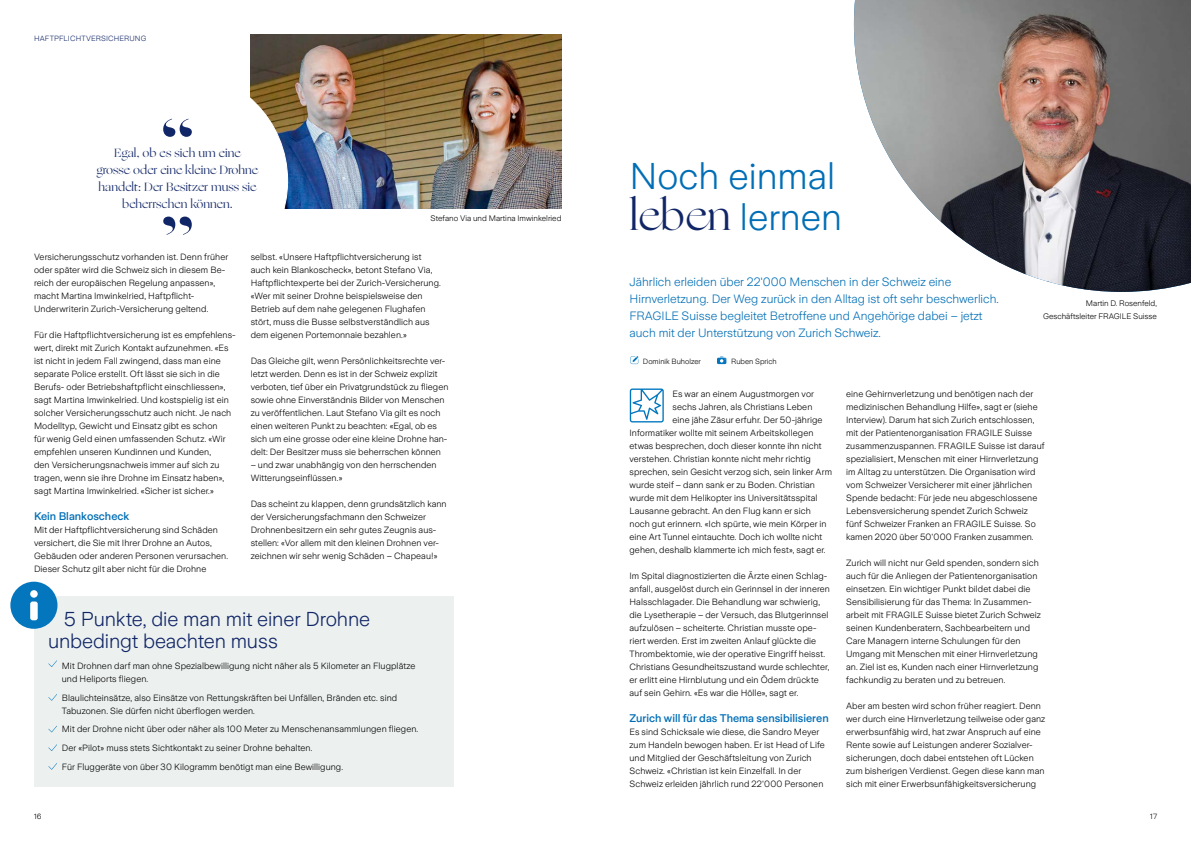
<style>
.page{position:relative;width:1191px;height:842px;background:#fff}
.page>*{position:absolute;margin:0;border:0;box-sizing:border-box;transform-origin:0 0}
.t1{font:300 37px/41px "Zurich Sans";color:#006eb6}
.t2{font:300 20px/22px "Zurich Sans";letter-spacing:-.01em;color:#112666}
.t3{font:300 12px/17px "Zurich Sans";color:#006eb6}
.t4{font:12px/17px "Ogg";color:#112666;text-align:center}
.t5{font:500 11px "Zurich Sans";color:#006eb6}
.t6{font:300 9px/13px "Zurich Sans";letter-spacing:.01em;color:#000}
.t7{font:300 8px/13px "Zurich Sans";color:#000;text-align:right}
.t8{font:300 7.5px "Zurich Sans";color:#000}
.t9{font:300 7.5px "Zurich Sans";letter-spacing:.02em;color:#112666}
.s1{font-family:"Ogg";font-weight:400;font-size:42px;color:#112666}
</style>
<div class="page">
<img style="left:251px;top:34px;width:310px;height:174px">
<div style="left:67px;top:71px;width:220px;height:220px;background:#fff;border-radius:50%"></div>
<svg style="left:163px;top:119px;width:29px;height:18px"></svg>
<svg style="left:163px;top:217px;width:29px;height:18px"></svg>
<div style="left:34px;top:596px;width:419px;height:191px;background:#ecf1f0"></div>
<svg style="left:48px;top:660px;width:9px;height:7px"></svg>
<svg style="left:48px;top:694px;width:9px;height:7px"></svg>
<svg style="left:48px;top:726px;width:9px;height:6px"></svg>
<svg style="left:48px;top:744px;width:9px;height:7px"></svg>
<svg style="left:48px;top:763px;width:9px;height:7px"></svg>
<svg style="left:10px;top:582px;width:47px;height:47px"></svg>
<svg style="left:630px;top:356px;width:8px;height:8px"></svg>
<svg style="left:717px;top:357px;width:9px;height:7px"></svg>
<svg style="left:630px;top:388px;width:34px;height:34px"></svg>
<img style="left:854px;top:0;width:337px;height:292px">
<p class="t9" style="left:34px;top:34px;width:114px">HAFTPFLICHTVERSICHERUNG</p>
<h3 class="t4" style="left:97px;top:144px;width:163px">Egal, ob es sich um eine grosse oder eine kleine Drohne handelt: Der Besitzer muss sie beherrschen können.</h3>
<p class="t7" style="left:430px;top:212px;width:132px">Stefano Via und Martina Imwinkelried</p>
<p class="t6" style="left:34px;top:251px;width:196px">Versicherungsschutz vorhanden ist. Denn früher oder später wird die Schweiz sich in diesem Be&shy;reich der europäischen Regelung anpassen», macht Martina Imwinkelried, Haftpflicht-Underwriterin Zurich-Versicherung geltend.</p>
<p class="t6" style="left:34px;top:329px;width:203px">Für die Haftpflichtversicherung ist es empfehlens&shy;wert, direkt mit Zurich Kontakt aufzunehmen. «Es ist nicht in jedem Fall zwingend, dass man eine separate Police erstellt. Oft lässt sie sich in die Berufs- oder Betriebshaftpflicht einschliessen», sagt Martina Imwinkelried. Und kostspielig ist ein solcher Versicherungsschutz auch nicht. Je nach Modelltyp, Gewicht und Einsatz gibt es schon<br>für wenig Geld einen umfassenden Schutz. «Wir empfehlen unseren Kundinnen und Kunden,<br>den Versicherungsnachweis immer auf sich zu tragen, wenn sie ihre Drohne im Einsatz haben», sagt Martina Imwinkelried. «Sicher ist sicher.»</p>
<p class="t5" style="left:34px;top:510px;width:97px">Kein Blankoscheck</p>
<p class="t6" style="left:34px;top:524px;width:196px">Mit der Haftpflichtversicherung sind Schäden versichert, die Sie mit Ihrer Drohne an Autos, Gebäuden oder anderen Personen verursachen.<br>Dieser Schutz gilt aber nicht für die Drohne</p>
<p class="t6" style="left:251px;top:251px;width:192px">selbst. «Unsere Haftpflichtversicherung ist auch kein Blankoscheck», betont Stefano Via, Haftpflichtexperte bei der Zurich-Versicherung. «Wer mit seiner Drohne beispielsweise den Betrieb auf dem nahe gelegenen Flughafen stört, muss die Busse selbstverständlich aus dem eigenen Portemonnaie bezahlen.»</p>
<p class="t6" style="left:251px;top:355px;width:199px">Das Gleiche gilt, wenn Persönlichkeitsrechte ver-- letzt werden. Denn es ist in der Schweiz explizit verboten, tief über ein Privatgrundstück zu fliegen sowie ohne Einverständnis Bilder von Menschen zu veröffentlichen. Laut Stefano Via gilt es noch einen weiteren Punkt zu beachten: «Egal, ob es sich um eine grosse oder eine kleine Drohne han&shy;delt: Der Besitzer muss sie beherrschen können</p>
<p class="t6" style="left:251px;top:459px;width:187px">– und zwar unabhängig von den herrschenden<br>Witterungseinflüssen.»</p>
<p class="t6" style="left:251px;top:498px;width:197px">Das scheint zu klappen, denn grundsätzlich kann der Versicherungsfachmann den Schweizer Drohnenbesitzern ein sehr gutes Zeugnis aus&shy;stellen: «Vor allem mit den kleinen Drohnen ver&shy;zeichnen wir sehr wenig Schäden – Chapeau!»</p>
<h2 class="t2" style="left:48px;top:608px;width:323px;text-indent:16px">5 Punkte, die man mit einer Drohne unbedingt beachten muss</h2>
<p class="t6" style="left:62px;top:659px;width:355px">Mit Drohnen darf man ohne Spezialbewilligung nicht näher als 5 Kilometer an Flugplätze und Heliports fliegen.</p>
<p class="t6" style="left:62px;top:691px;width:337px">Blaulichteinsätze, also Einsätze von Rettungskräften bei Unfällen, Bränden etc. sind<br>Tabuzonen. Sie dürfen nicht überflogen werden.</p>
<p class="t6" style="left:62px;top:720px;width:358px;line-height:18.7px">Mit der Drohne nicht über oder näher als 100 Meter zu Menschenansammlungen fliegen.<br>Der «Pilot» muss stets Sichtkontakt zu seiner Drohne behalten.<br>Für Fluggeräte von über 30 Kilogramm benötigt man eine Bewilligung.</p>
<h1 class="t1" style="left:629px;top:157px;width:214px">Noch einmal <span class="s1">leben</span> lernen</h1>
<p class="t3" style="left:629px;top:274px;width:371px">Jährlich erleiden über 22'000 Menschen in der Schweiz eine Hirnverletzung. Der Weg zurück in den Alltag ist oft sehr beschwerlich.<br>FRAGILE Suisse begleitet Betroffene und Angehörige dabei – jetzt auch mit der Unterstützung von Zurich Schweiz.</p>
<p class="t8" style="left:643px;top:358px;width:59px">Dominik Buholzer</p>
<p class="t8" style="left:731px;top:358px;width:47px">Ruben Sprich</p>
<p class="t6" style="left:672px;top:387px;width:143px">Es war an einem Augustmorgen vor</p>
<p class="t6" style="left:672px;top:400px;width:141px">sechs Jahren, als Christians Leben</p>
<p class="t6" style="left:672px;top:413px;width:151px">eine jähe Zäsur erfuhr. Der 50-jährige</p>
<p class="t6" style="left:629px;top:426px;width:185px">Informatiker wollte mit seinem Arbeitskollegen</p>
<p class="t6" style="left:629px;top:439px;width:194px">etwas besprechen, doch dieser konnte ihn nicht</p>
<p class="t6" style="left:629px;top:452px;width:183px">verstehen. Christian konnte nicht mehr richtig</p>
<p class="t6" style="left:629px;top:465px;width:204px">sprechen, sein Gesicht verzog sich, sein linker Arm</p>
<p class="t6" style="left:629px;top:478px;width:187px">wurde steif – dann sank er zu Boden. Christian</p>
<p class="t6" style="left:629px;top:491px;width:189px">wurde mit dem Helikopter ins Universitätsspital</p>
<p class="t6" style="left:629px;top:504px;width:183px">Lausanne gebracht. An den Flug kann er sich</p>
<p class="t6" style="left:629px;top:517px;width:199px">noch gut erinnern. «Ich spürte, wie mein Körper in</p>
<p class="t6" style="left:629px;top:530px;width:194px">eine Art Tunnel eintauchte. Doch ich wollte nicht</p>
<p class="t6" style="left:629px;top:543px;width:198px">gehen, deshalb klammerte ich mich fest», sagt er.</p>
<p class="t6" style="left:629px;top:569px;width:202px">Im Spital diagnostizierten die Ärzte einen Schlag&shy;anfall, ausgelöst durch ein Gerinnsel in der inneren Halsschlagader. Die Behandlung war schwierig, die Lysetherapie – der Versuch, das Blutgerinnsel aufzulösen – scheiterte. Christian musste ope&shy;riert werden. Erst im zweiten Anlauf glückte die Thrombektomie, wie der operative Eingriff heisst.<br>Christians Gesundheitszustand wurde schlechter, er erlitt eine Hirnblutung und ein Ödem drückte auf sein Gehirn. «Es war die Hölle», sagt er.</p>
<p class="t5" style="left:629px;top:712px;width:201px">Zurich will für das Thema sensibilisieren</p>
<p class="t6" style="left:629px;top:725px;width:197px">Es sind Schicksale wie diese, die Sandro Meyer zum Handeln bewogen haben. Er ist Head of Life und Mitglied der Geschäftsleitung von Zurich Schweiz. «Christian ist kein Einzelfall. In der Schweiz erleiden jährlich rund 22'000 Personen</p>
<p class="t7" style="left:1043px;top:297px;width:115px">Martin D. Rosenfeld,<br>Geschäftsleiter FRAGILE Suisse</p>
<p class="t6" style="left:846px;top:387px;width:200px">eine Gehirnverletzung und benötigen nach der medizinischen Behandlung Hilfe», sagt er (siehe Interview). Darum hat sich Zurich entschlossen, mit der Patientenorganisation FRAGILE Suisse zusammenzuspannen. FRAGILE Suisse ist darauf spezialisiert, Menschen mit einer Hirnverletzung im Alltag zu unterstützen. Die Organisation wird vom Schweizer Versicherer mit einer jährlichen Spende bedacht: Für jede neu abgeschlossene Lebensversicherung spendet Zurich Schweiz fünf Schweizer Franken an FRAGILE Suisse. So kamen 2020 über 50'000 Franken zusammen.</p>
<p class="t6" style="left:846px;top:556px;width:196px">Zurich will nicht nur Geld spenden, sondern sich auch für die Anliegen der Patientenorganisation einsetzen. Ein wichtiger Punkt bildet dabei die Sensibilisierung für das Thema: In Zusammen&shy;arbeit mit FRAGILE Suisse bietet Zurich Schweiz seinen Kundenberatern, Sachbearbeitern und Care Managern interne Schulungen für den Umgang mit Menschen mit einer Hirnverletzung an. Ziel ist es, Kunden nach einer Hirnverletzung fachkundig zu beraten und zu betreuen.</p>
<p class="t6" style="left:846px;top:699px;width:201px">Aber am besten wird schon früher reagiert. Denn wer durch eine Hirnverletzung teilweise oder ganz erwerbsunfähig wird, hat zwar Anspruch auf eine Rente sowie auf Leistungen anderer Sozialver&shy;sicherungen, doch dabei entstehen oft Lücken zum bisherigen Verdienst. Gegen diese kann man sich mit einer Erwerbsunfähigkeitsversicherung</p>
<p class="t8" style="left:34px;top:813px;width:9px">16</p>
<p class="t8" style="left:1150px;top:813px;width:8px">17</p>
</div>
